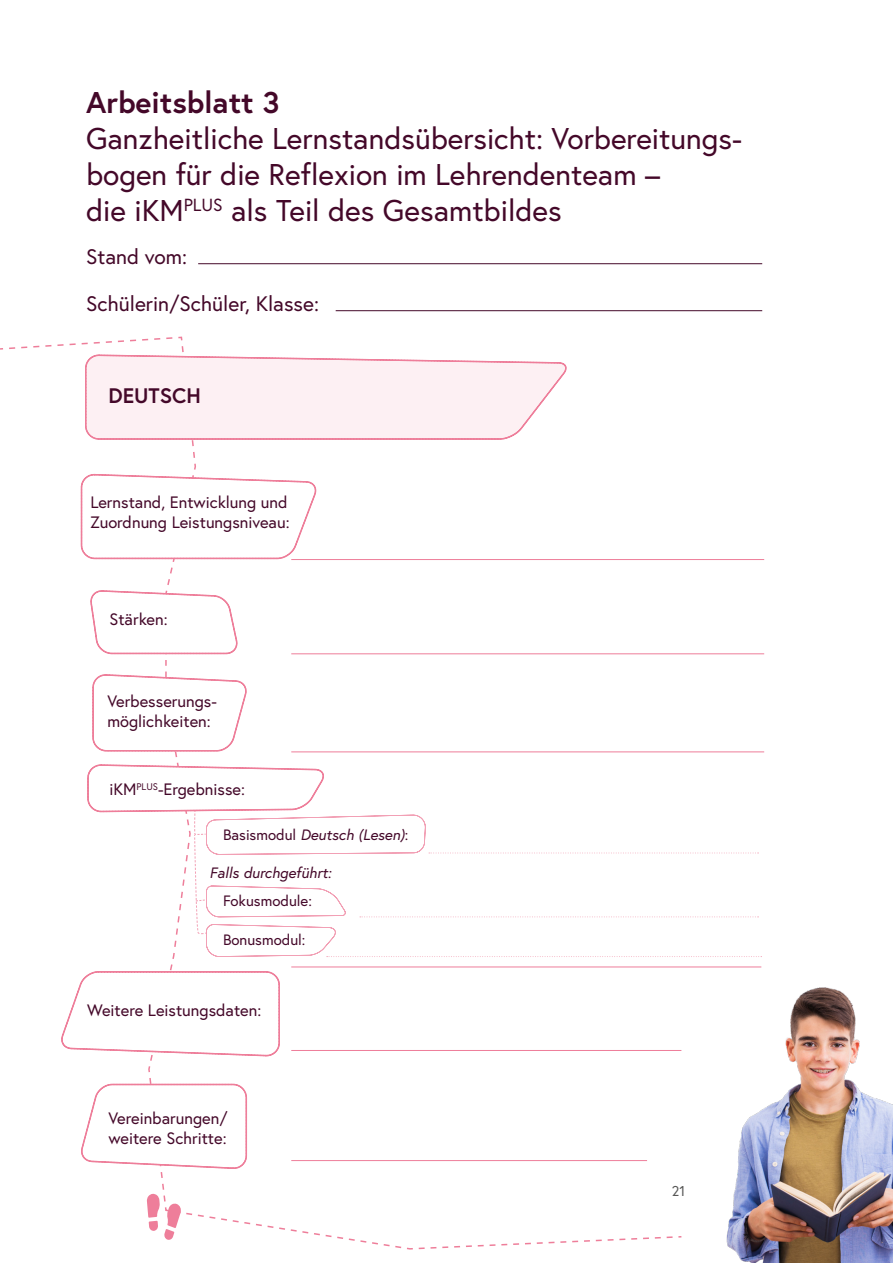
<style>
.page{position:relative;width:893px;height:1263px;background:#fff}
.page>*{position:absolute;margin:0;border:0;box-sizing:border-box;transform-origin:0 0}
._00-02-Title-Ebene2{font:30px/36px "Europa Austria";color:#440829}
._00-02-Title-Ebene2-2{font:700 30px "Europa Austria";color:#440829}
._00-Standard-o-GL_14{font:21px "Europa Austria";color:#440829}
._05_Tabelle-Kopfzeilen{font:700 21px "Europa Austria";color:#440829}
._05_Tabelle-Inhalt{font:16.5px/19.8px "Europa Austria";color:#440829}
._05_Tabelle-Inhalt-2{font:italic 15px "Europa Austria";color:#440829}
._05_Tabelle-Inhalt-3{font:15px "Europa Austria";color:#440829}
.t1{font:14.25px "Europa Austria";color:#575756}
.s1{font-style:normal}
</style>
<div class="page">
<hr style="left:198px;top:263px;width:564px;height:1px;background:#440829">
<hr style="left:336px;top:310px;width:426px;height:1px;background:#440829">
<img style="left:726px;top:987px;width:167px;height:276px">
<hr style="left:291px;top:559px;width:473px;height:1px;background:#ee7e9a">
<hr style="left:291px;top:751px;width:473px;height:1px;background:#ee7e9a">
<hr style="left:291px;top:653px;width:473px;height:1px;background:#ee7e9a">
<hr style="left:291px;top:966px;width:470px;height:1px;background:#ee7e9a">
<hr style="left:291px;top:1050px;width:390px;height:1px;background:#ee7e9a">
<hr style="left:291px;top:1160px;width:356px;height:1px;background:#ee7e9a">
<svg style="left:9px;top:336px;width:558px;height:122px"></svg>
<svg style="left:61px;top:964px;width:219px;height:97px"></svg>
<svg style="left:81px;top:1078px;width:321px;height:171px"></svg>
<svg style="left:80px;top:473px;width:682px;height:484px"></svg>
<p class="_00-02-Title-Ebene2-2" style="left:86px;top:82px;width:195px">Arbeitsblatt 3</p>
<p class="_00-02-Title-Ebene2" style="left:86px;top:120px;width:655px">Ganzheitliche Lernstandsübersicht: Vorbereitungs&shy;bogen für die Reflexion im Lehrendenteam –<br>die iKM<sup>PLUS</sup> als Teil des Gesamtbildes</p>
<p class="_00-Standard-o-GL_14" style="left:86px;top:243px;width:103px">Stand vom:</p>
<p class="_00-Standard-o-GL_14" style="left:86px;top:290px;width:234px">Schülerin/Schüler, Klasse:</p>
<p class="_05_Tabelle-Kopfzeilen" style="left:108px;top:381px;width:94px">DEUTSCH</p>
<p class="_05_Tabelle-Inhalt" style="left:90px;top:492px;width:201px">Lernstand, Entwicklung und<br>Zuordnung Leistungsniveau:</p>
<p class="_05_Tabelle-Inhalt" style="left:109px;top:609px;width:60px">Stärken:</p>
<p class="_05_Tabelle-Inhalt" style="left:107px;top:691px;width:111px">Verbesserungs&shy;möglichkeiten:</p>
<p class="_05_Tabelle-Inhalt" style="left:109px;top:779px;width:137px">iKM<sup>PLUS</sup>-Ergebnisse:</p>
<p class="_05_Tabelle-Inhalt-2" style="left:223px;top:825px;width:187px"><span class="s1">Basismodul</span> Deutsch (Lesen)<span class="s1">:</span></p>
<p class="_05_Tabelle-Inhalt-2" style="left:210px;top:863px;width:123px">Falls durchgeführt:</p>
<p class="_05_Tabelle-Inhalt-3" style="left:223px;top:891px;width:90px">Fokusmodule:</p>
<p class="_05_Tabelle-Inhalt-3" style="left:223px;top:930px;width:84px">Bonusmodul:</p>
<p class="_05_Tabelle-Inhalt" style="left:87px;top:1000px;width:176px">Weitere Leistungsdaten:</p>
<p class="_05_Tabelle-Inhalt" style="left:108px;top:1108px;width:121px">Vereinbarungen/ weitere Schritte:</p>
<p class="t1" style="left:672px;top:1181px;width:15px">21</p>
</div>
